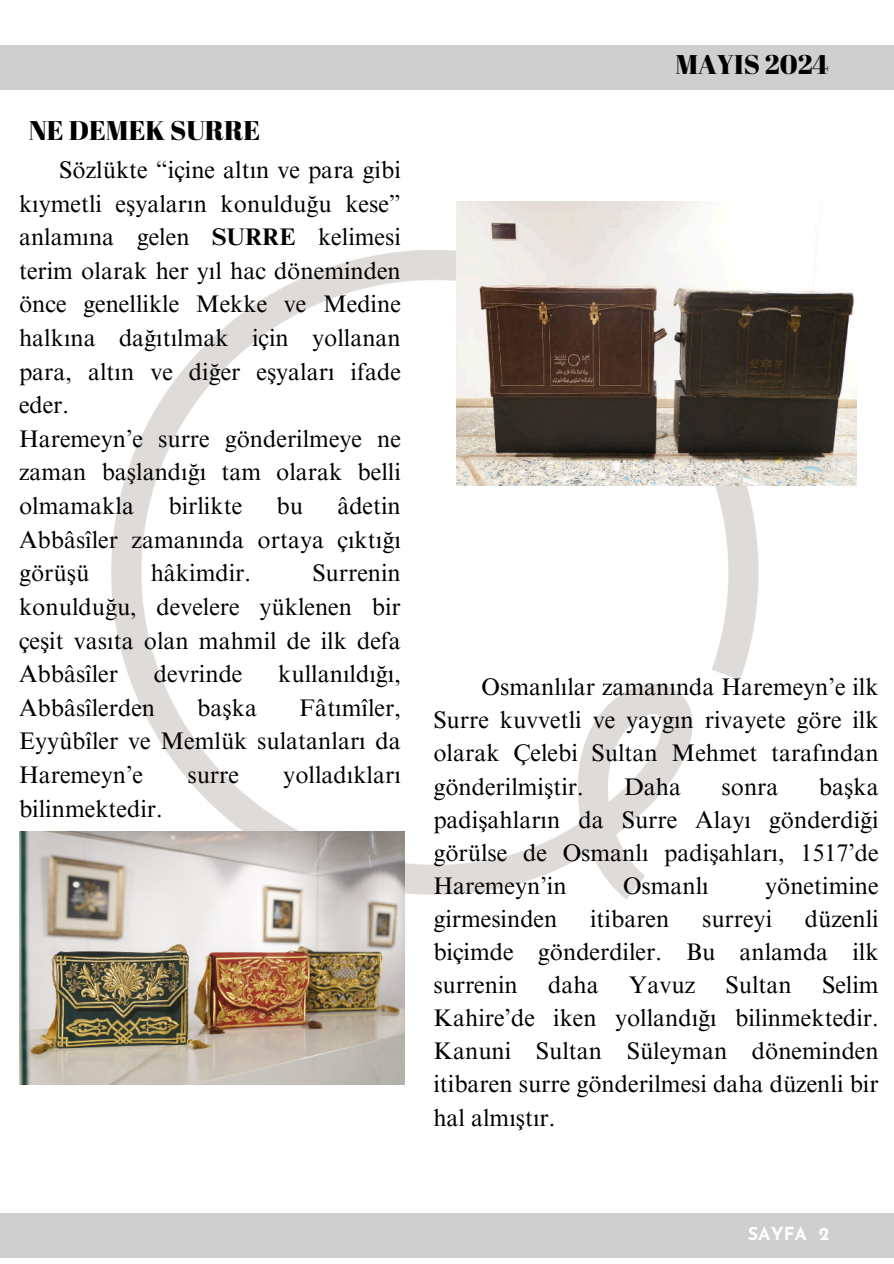
<style>
.page{position:relative;width:894px;height:1264px;background:#fff}
.page>*{position:absolute;margin:0;border:0;box-sizing:border-box;transform-origin:0 0}
.t1{font:27px "Abril Fatface";color:#000}
.t2{font:24px/33.6px "Times NRMT Pro";color:#000;text-align:justify}
.t3{font:700 18px "Josefin Sans";color:#fff}
.s1{font-weight:700}
</style>
<div class="page">
<div style="left:0;top:45px;width:893px;height:44px;background:#d0cfcf"></div>
<div style="left:0;top:1213px;width:893px;height:44px;background:#d0cfcf"></div>
<img style="left:111px;top:251px;width:671px;height:648px">
<img style="left:456px;top:202px;width:399px;height:283px">
<img style="left:19px;top:831px;width:385px;height:253px">
<p class="t1" style="left:29px;top:111px;width:233px">NE DEMEK SURRE</p>
<p class="t2" style="left:19px;top:154px;width:383px;text-align:left;text-indent:40px">Sözlükte “içine altın ve para gibi kıymetli eşyaların konulduğu kese” anlamına gelen <span class="s1">SURRE</span> kelimesi terim olarak her yıl hac döneminden önce genellikle Mekke ve Medine halkına dağıtılmak için yollanan para, altın ve diğer eşyaları ifade eder.<br>Haremeyn’e surre gönderilmeye ne zaman başlandığı tam olarak belli olmamakla</p>
<p class="t2" style="left:19px;top:490px;width:383px;text-indent:318px">âdetin Abbâsîler zamanında ortaya çıktığı görüşü</p>
<p class="t2" style="left:168px;top:490px;width:75px">birlikte</p>
<p class="t2" style="left:276px;top:490px;width:28px">bu</p>
<p class="t2" style="left:19px;top:557px;width:383px;text-indent:293px">Surrenin konulduğu, develere yüklenen bir çeşit vasıta olan mahmil de ilk defa Abbâsîler</p>
<p class="t2" style="left:151px;top:557px;width:102px">hâkimdir.</p>
<p class="t2" style="left:154px;top:658px;width:90px">devrinde</p>
<p class="t2" style="left:278px;top:658px;width:124px">kullanıldığı,</p>
<p class="t2" style="left:19px;top:692px;width:137px">Abbâsîlerden</p>
<p class="t2" style="left:197px;top:692px;width:61px">başka</p>
<p class="t2" style="left:19px;top:692px;width:383px;text-indent:280px">Fâtımîler, Eyyûbîler ve Memlük sulatanları da Haremeyn’e</p>
<p class="t2" style="left:187px;top:759px;width:53px">surre</p>
<p class="t2" style="left:283px;top:759px;width:119px">yolladıkları</p>
<p class="t2" style="left:19px;top:793px;width:145px">bilinmektedir.</p>
<p class="t1" style="left:675px;top:46px;width:155px">MAYIS 2024</p>
<p class="t2" style="left:433px;top:672px;width:447px;line-height:33.2px;text-indent:48px">Osmanlılar zamanında Haremeyn’e ilk Surre kuvvetli ve yaygın rivayete göre ilk olarak Çelebi Sultan Mehmet tarafından gönderilmiştir.</p>
<p class="t2" style="left:433px;top:771px;width:447px;line-height:33.2px;text-indent:385px">başka padişahların da Surre Alayı gönderdiği görülse de Osmanlı padişahları, 1517’de Haremeyn’in</p>
<p class="t2" style="left:624px;top:771px;width:58px">Daha</p>
<p class="t2" style="left:721px;top:771px;width:58px">sonra</p>
<p class="t2" style="left:622px;top:870px;width:87px">Osmanlı</p>
<p class="t2" style="left:765px;top:870px;width:115px">yönetimine</p>
<p class="t2" style="left:433px;top:903px;width:447px;line-height:33.2px;text-indent:371px">düzenli biçimde gönderdiler. Bu anlamda ilk surrenin</p>
<p class="t2" style="left:433px;top:903px;width:125px">girmesinden</p>
<p class="t2" style="left:590px;top:903px;width:81px">itibaren</p>
<p class="t2" style="left:702px;top:903px;width:71px">surreyi</p>
<p class="t2" style="left:433px;top:969px;width:447px;line-height:33.2px;text-indent:389px">Selim Kahire’de iken yollandığı bilinmektedir.<br>Kanuni Sultan Süleyman döneminden itibaren surre gönderilmesi daha düzenli bir hal almıştır.</p>
<p class="t2" style="left:548px;top:969px;width:52px">daha</p>
<p class="t2" style="left:628px;top:969px;width:68px">Yavuz</p>
<p class="t2" style="left:725px;top:969px;width:68px">Sultan</p>
<p class="t3" style="left:747px;top:1217px;width:83px">SAYFA 2</p>
</div>
